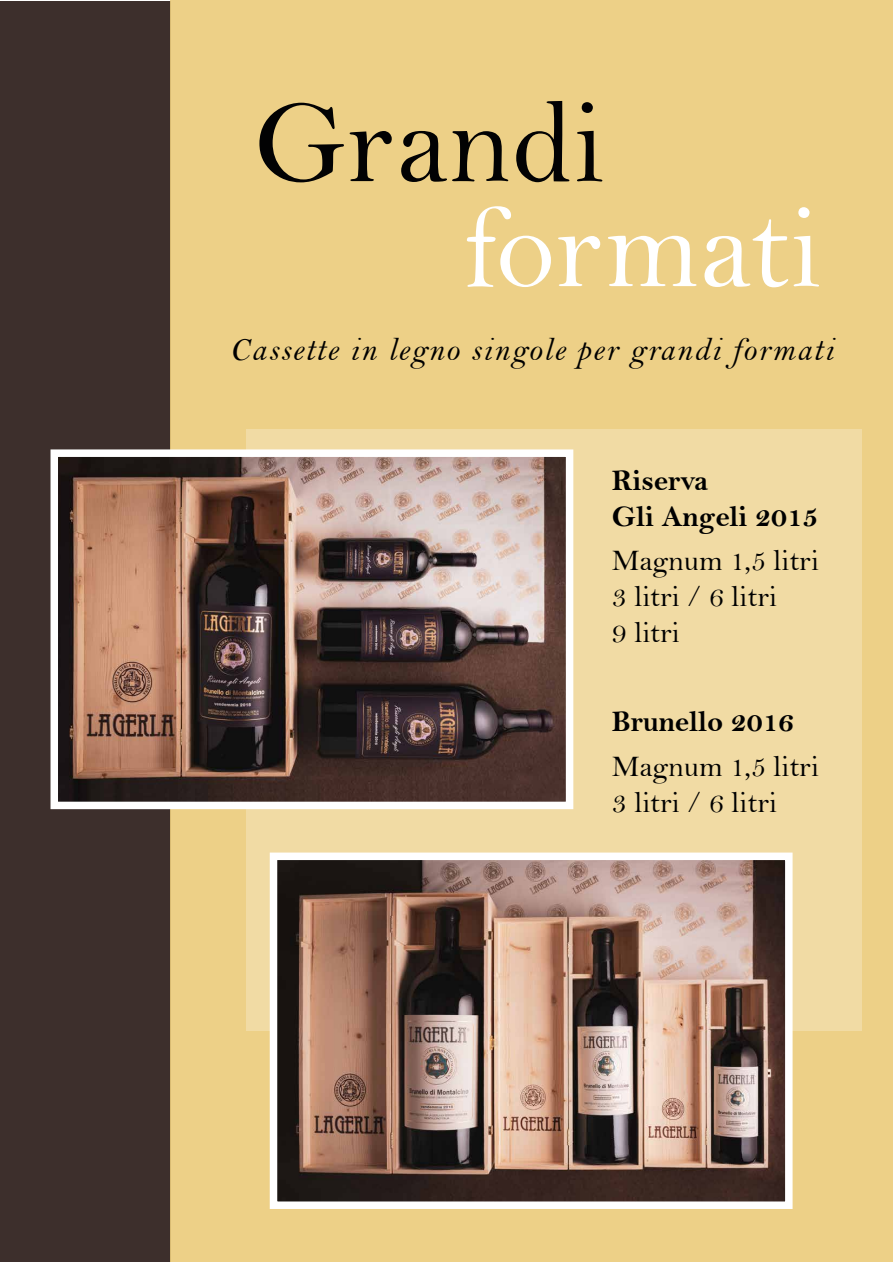
<style>
.page{position:relative;width:893px;height:1263px;background:#fff}
.page>*{position:absolute;margin:0;border:0;box-sizing:border-box;transform-origin:0 0}
.t1{font:120px "Bell";color:#fff}
.t2{font:120px "Bell";color:#020203}
.t3{font:33px "Bell MT Italic";letter-spacing:.05em;color:#000}
.t4{font:30px/36px "Bell";letter-spacing:-.005em;color:#000}
.t5{font:30px/36px "Bell MT Bold";letter-spacing:-.005em;color:#000}
</style>
<div class="page">
<div style="left:0;top:1px;width:170px;height:1261px;background:#3d2f2c"></div>
<div style="left:170px;top:1px;width:722px;height:1261px;background:#edd087"></div>
<div style="left:247px;top:429px;width:615px;height:601px;background:#f1dba4"></div>
<img style="left:60px;top:458px;width:504px;height:342px">
<div style="left:51px;top:449px;width:522px;height:360px;border:8px solid #fff"></div>
<img style="left:279px;top:861px;width:505px;height:339px">
<div style="left:270px;top:852px;width:523px;height:357px;border:8px solid #fff"></div>
<h1 class="t2" style="left:254px;top:72px;width:352px">Grandi</h1>
<h1 class="t1" style="left:464px;top:177px;width:358px">formati</h1>
<p class="t3" style="left:230px;top:330px;width:605px">Cassette in legno singole per grandi formati</p>
<p class="t5" style="left:612px;top:462px;width:208px">Riserva<br>Gli Angeli 2015</p>
<p class="t4" style="left:612px;top:542px;width:208px">Magnum 1,5 litri<br>3 litri / 6 litri<br>9 litri</p>
<p class="t5" style="left:612px;top:703px;width:184px">Brunello 2016</p>
<p class="t4" style="left:612px;top:748px;width:208px">Magnum 1,5 litri<br>3 litri / 6 litri</p>
</div>
